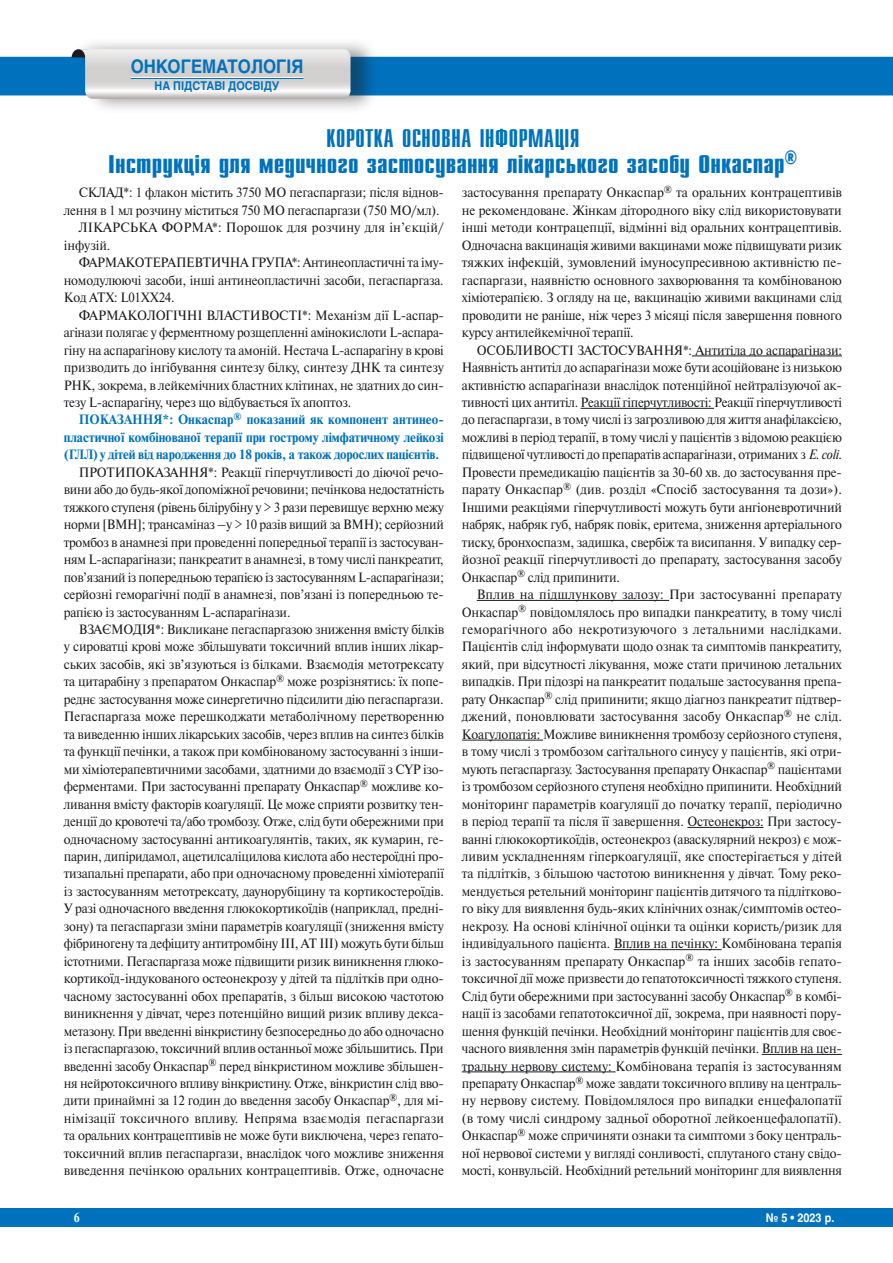
<style>
.page{position:relative;width:893px;height:1263px;background:#fff}
.page>*{position:absolute;margin:0;border:0;box-sizing:border-box;transform-origin:0 0}
.t1{font:700 25.5px/25.5px "Compact C";color:#0072bd;text-align:center;scale:1.2 1}
.t2{font:700 18.6px "Helios";color:#0072bd;scale:.9 1}
.t3{font:13.5px/17.4px "Newton C";letter-spacing:-.015em;color:#1b1c20;text-align:justify;scale:.95 1}
.t4{font:13.5px/17.4px "Newton C";letter-spacing:-.015em;color:#1b1c20;text-align:justify;scale:.96 1}
.t5{font:700 13.5px "Newton C";letter-spacing:-.005em;color:#0072bd;scale:.96 1}
.t6{font:13.5px "Newton C";letter-spacing:-.015em;color:#1b1c20;scale:.94 1}
.t7{font:700 13.5px "Newton C";letter-spacing:-.005em;color:#0072bd;scale:.95 1}
.t8{font:13.5px "Newton C";letter-spacing:.01em;color:#1b1c20;scale:.96 1}
.t9{font:700 13.05px "Newton C";color:#fff;scale:.9 1}
.t10{font:700 12px "Helios";color:#0072bd;scale:.9 1}
.t11{font:700 12px "Helios";color:#fff;scale:.9 1}
.s1{font-weight:400}
.s2{font-style:italic}
</style>
<div class="page">
<div style="left:73px;top:37px;width:306px;height:77px;background:#1b1c20;opacity:.46"></div>
<svg style="left:0;top:49px;width:893px;height:50px"></svg>
<hr style="left:131px;top:77px;width:172px;height:1px;background:#fff">
<hr style="left:131px;top:78px;width:172px;height:1px;background:#0072bd">
<div style="left:0;top:1208px;width:893px;height:19px;background:#0072bd"></div>
<hr style="left:692px;top:356px;width:150px;height:1px;background:#1b1c20">
<hr style="left:581px;top:408px;width:133px;height:1px;background:#1b1c20">
<hr style="left:477px;top:600px;width:192px;height:1px;background:#1b1c20">
<hr style="left:462px;top:740px;width:81px;height:1px;background:#1b1c20">
<hr style="left:687px;top:827px;width:76px;height:1px;background:#1b1c20">
<hr style="left:614px;top:949px;width:108px;height:1px;background:#1b1c20">
<hr style="left:762px;top:1054px;width:80px;height:1px;background:#1b1c20">
<hr style="left:462px;top:1071px;width:153px;height:1px;background:#1b1c20">
<h2 class="t2" style="left:131px;top:56px;width:193px">ОНКОГЕМАТОЛОГІЯ</h2>
<p class="t10" style="left:155px;top:79px;width:140px">НА ПІДСТАВІ ДОСВІДУ</p>
<h1 class="t1" style="left:108px;top:127px;width:576px"><span class="s1">КОРОТКА ОСНОВНА ІНФОРМАЦІЯ<br></span>Інструкція для медичного застосування лікарського засобу Онкаспар<sup>®</sup></h1>
<p class="t3" style="left:79px;top:184px;width:386px">СКЛАД*: 1 флакон містить 3750 МО пегаспаргази; після віднов-</p>
<p class="t3" style="left:64px;top:202px;width:397px">лення в 1 мл розчину міститься 750 МО пегаспаргази (750 МО/мл).</p>
<p class="t8" style="left:79px;top:220px;width:382px">ЛІКАРСЬКА ФОРМА*: Порошок для розчину для ін’єкцій/</p>
<p class="t3" style="left:64px;top:237px;width:51px">інфузій.</p>
<p class="t6" style="left:79px;top:255px;width:390px">ФАРМАКОТЕРАПЕВТИЧНА ГРУПА*: Антинеопластичні та іму-</p>
<p class="t3" style="left:64px;top:271px;width:402px">номодулюючі засоби, інші антинеопластичні засоби, пегаспаргаза.</p>
<p class="t3" style="left:64px;top:289px;width:118px">Код АТХ: L01XX24.</p>
<p class="t4" style="left:79px;top:306px;width:380px">ФАРМАКОЛОГIЧНI ВЛАСТИВОСТІ*: Механізм дії L‑аспар-</p>
<p class="t6" style="left:64px;top:325px;width:404px">агінази полягає у ферментному розщепленні амінокислоти L‑аспара-</p>
<p class="t3" style="left:64px;top:341px;width:402px">гіну на аспарагінову кислоту та амоній. Нестача L‑аспарагіну в крові</p>
<p class="t4" style="left:64px;top:359px;width:397px">призводить до інгібування синтезу білку, синтезу ДНК та синтезу</p>
<p class="t3" style="left:64px;top:376px;width:402px">РНК, зокрема, в лейкемічних бластних клітинах, не здатних до син-</p>
<p class="t3" style="left:64px;top:394px;width:304px">тезу L‑аспарагіну, через що відбувається їх апоптоз.</p>
<p class="t5" style="left:79px;top:412px;width:380px">ПОКАЗАННЯ*: Онкаспар<sup>®</sup> показаний як компонент антинео-</p>
<p class="t5" style="left:64px;top:430px;width:397px">пластичної комбінованої терапії при гострому лімфатичному лейкозі</p>
<p class="t7" style="left:64px;top:447px;width:397px">(ГЛЛ) у дітей від народження до 18 років, а також дорослих пацієнтів.</p>
<p class="t3" style="left:64px;top:463px;width:402px;text-indent:15px">ПРОТИПОКАЗАННЯ*: Реакції гіперчутливості до діючої речо&shy;вини або до будь-якої допоміжної речовини; печінкова недостатність тяжкого ступеня (рівень білірубіну у &gt; 3 рази перевищує верхню межу норми [ВМН]; трансаміназ –у &gt; 10 разів вищий за ВМН); серйозний тромбоз в анамнезі при проведенні попередньої терапії із застосуван&shy;ням L‑аспарагінази; панкреатит в анамнезі, в тому числі панкреатит, пов’язаний із попередньою терапією із застосуванням L‑аспарагінази; серйозні геморагічні події в анамнезі, пов’язані із попередньою те&shy;рапією із застосуванням L‑аспарагінази.</p>
<p class="t3" style="left:64px;top:621px;width:402px;text-indent:15px">ВЗАЄМОДІЯ*: Викликане пегаспаргазою зниження вмісту білків у сироватці крові може збільшувати токсичний вплив інших лікар&shy;ських засобів, які зв’язуються із білками. Взаємодія метотрексату та цитарабіну з препаратом Онкаспар<sup>®</sup> може розрізнятись: їх попе&shy;реднє застосування може синергетично підсилити дію пегаспаргази.<br>Пегаспаргаза може перешкоджати метаболічному перетворенню та виведенню інших лікарських засобів, через вплив на синтез білків та функції печінки, а також при комбінованому застосуванні з інши&shy;ми хіміотерапевтичними засобами, здатними до взаємодії з CYP ізо&shy;ферментами. При застосуванні препарату Онкаспар<sup>®</sup> можливе ко&shy;ливання вмісту факторів коагуляції. Це може сприяти розвитку тен&shy;денції до кровотечі та/або тромбозу. Отже, слід бути обережними при одночасному застосуванні антикоагулянтів, таких, як кумарин, ге&shy;парин, дипіридамол, ацетилсаліцилова кислота або нестероїдні про&shy;тизапальні препарати, або при одночасному проведенні хіміотерапії із застосуванням метотрексату, даунорубіцину та кортикостероїдів.<br>У разі одночасного введення глюкокортикоїдів (наприклад, предні&shy;зону) та пегаспаргази зміни параметрів коагуляції (зниження вмісту фібриногену та дефіциту антитромбіну ІІІ, АТ ІІІ) можуть бути більш істотними. Пегаспаргаза може підвищити ризик виникнення глюко&shy;кортикоїд-індукованого остеонекрозу у дітей та підлітків при одно&shy;часному застосуванні обох препаратів, з більш високою частотою виникнення у дівчат, через потенційно вищий ризик впливу декса&shy;метазону. При введенні вінкристину безпосередньо до або одночасно із пегаспаргазою, токсичний вплив останньої може збільшитись. При введенні засобу Онкаспар<sup>®</sup> перед вінкристином можливе збільшен&shy;ня нейротоксичного впливу вінкристину. Отже, вінкристин слід вво&shy;дити принаймні за 12 годин до введення засобу Онкаспар<sup>®</sup>, для мі&shy;німізації токсичного впливу. Непряма взаємодія пегаспаргази та оральних контрацептивів не може бути виключена, через гепато&shy;токсичний вплив пегаспаргази, внаслідок чого можливе зниження виведення печінкою оральних контрацептивів. Отже, одночасне</p>
<p class="t4" style="left:462px;top:184px;width:398px">застосування препарату Онкаспар<sup>®</sup> та оральних контрацептивів не рекомендоване. Жінкам дітородного віку слід використовувати інші методи контрацепції, відмінні від оральних контрацептивів.<br>Одночасна вакцинація живими вакцинами може підвищувати ризик тяжких інфекцій, зумовлений імуносупресивною активністю пе&shy;гаспаргази, наявністю основного захворювання та комбінованою хіміотерапією. З огляду на це, вакцинацію живими вакцинами слід проводити не раніше, ніж через 3 місяці після завершення повного курсу антилейкемічної терапії.</p>
<p class="t3" style="left:462px;top:341px;width:402px;text-indent:15px">ОСОБЛИВОСТІ ЗАСТОСУВАННЯ*: Антитіла до аспарагінази:<br>Наявність антитіл до аспарагінази може бути асоційоване із низькою активністю аспарагінази внаслідок потенційної нейтралізуючої ак&shy;тивності цих антитіл. Реакції гіперчутливості: Реакції гіперчутливості до пегаспаргази, в тому числі із загрозливою для життя анафілаксією, можливі в період терапії, в тому числі у пацієнтів з відомою реакцією підвищеної чутливості до препаратів аспарагінази, отриманих з <span class="s2">E. coli</span>.<br>Провести премедикацію пацієнтів за 30-60 хв. до застосування пре&shy;парату Онкаспар<sup>®</sup> (див. розділ «Спосіб застосування та дози»).<br>Іншими реакціями гіперчутливості можуть бути ангіоневротичний набряк, набряк губ, набряк повік, еритема, зниження артеріального тиску, бронхоспазм, задишка, свербіж та висипання. У випадку сер&shy;йозної реакції гіперчутливості до препарату, застосування засобу Онкаспар<sup>®</sup> слід припинити.</p>
<p class="t4" style="left:462px;top:586px;width:398px;text-indent:15px">Вплив на підшлункову залозу: При застосуванні препарату Онкаспар<sup>®</sup> повідомлялось про випадки панкреатиту, в тому числі геморагічного або некротизуючого з летальними наслідками.<br>Пацієнтів слід інформувати щодо ознак та симптомів панкреатиту, який, при відсутності лікування, може стати причиною летальних випадків. При підозрі на панкреатит подальше застосування препа&shy;рату Онкаспар<sup>®</sup> слід припинити; якщо діагноз панкреатит підтвер&shy;джений, поновлювати застосування засобу Онкаспар<sup>®</sup> не слід.<br>Коагулопатія: Можливе виникнення тромбозу серйозного ступеня, в тому числі з тромбозом сагітального синусу у пацієнтів, які отри&shy;мують пегаспаргазу. Застосування препарату Онкаспар<sup>®</sup> пацієнтами із тромбозом серйозного ступеня необхідно припинити. Необхідний моніторинг параметрів коагуляції до початку терапії, періодично в період терапії та після її завершення. Остеонекроз: При застосу&shy;ванні глюкокортикоїдів, остеонекроз (аваскулярний некроз) є мож&shy;ливим ускладненням гіперкоагуляції, яке спостерігається у дітей та підлітків, з більшою частотою виникнення у дівчат. Тому реко&shy;мендується ретельний моніторинг пацієнтів дитячого та підлітково&shy;го віку для виявлення будь-яких клінічних ознак/симптомів остео&shy;некрозу. На основі клінічної оцінки та оцінки користь/ризик для індивідуального пацієнта. Вплив на печінку: Комбінована терапія із застосуванням препарату Онкаспар<sup>®</sup> та інших засобів гепато&shy;токсичної дії може призвести до гепатотоксичності тяжкого ступеня.<br>Слід бути обережними при застосуванні засобу Онкаспар<sup>®</sup> в комбі&shy;нації із засобами гепатотоксичної дії, зокрема, при наявності пору&shy;шення функцій печінки. Необхідний моніторинг пацієнтів для своє&shy;часного виявлення змін параметрів функцій печінки. Вплив на цен&shy;тральну нервову систему: Комбінована терапія із застосуванням препарату Онкаспар<sup>®</sup> може завдати токсичного впливу на централь&shy;ну нервову систему. Повідомлялося про випадки енцефалопатії (в тому числі синдрому задньої оборотної лейкоенцефалопатії).<br>Онкаспар<sup>®</sup> може спричиняти ознаки та симптоми з боку централь&shy;ної нервової системи у вигляді сонливості, сплутаного стану свідо&shy;мості, конвульсій. Необхідний ретельний моніторинг для виявлення</p>
<p class="t9" style="left:74px;top:1210px;width:8px">6</p>
<p class="t11" style="left:766px;top:1211px;width:78px">№ 5 • 2023 р.</p>
</div>
